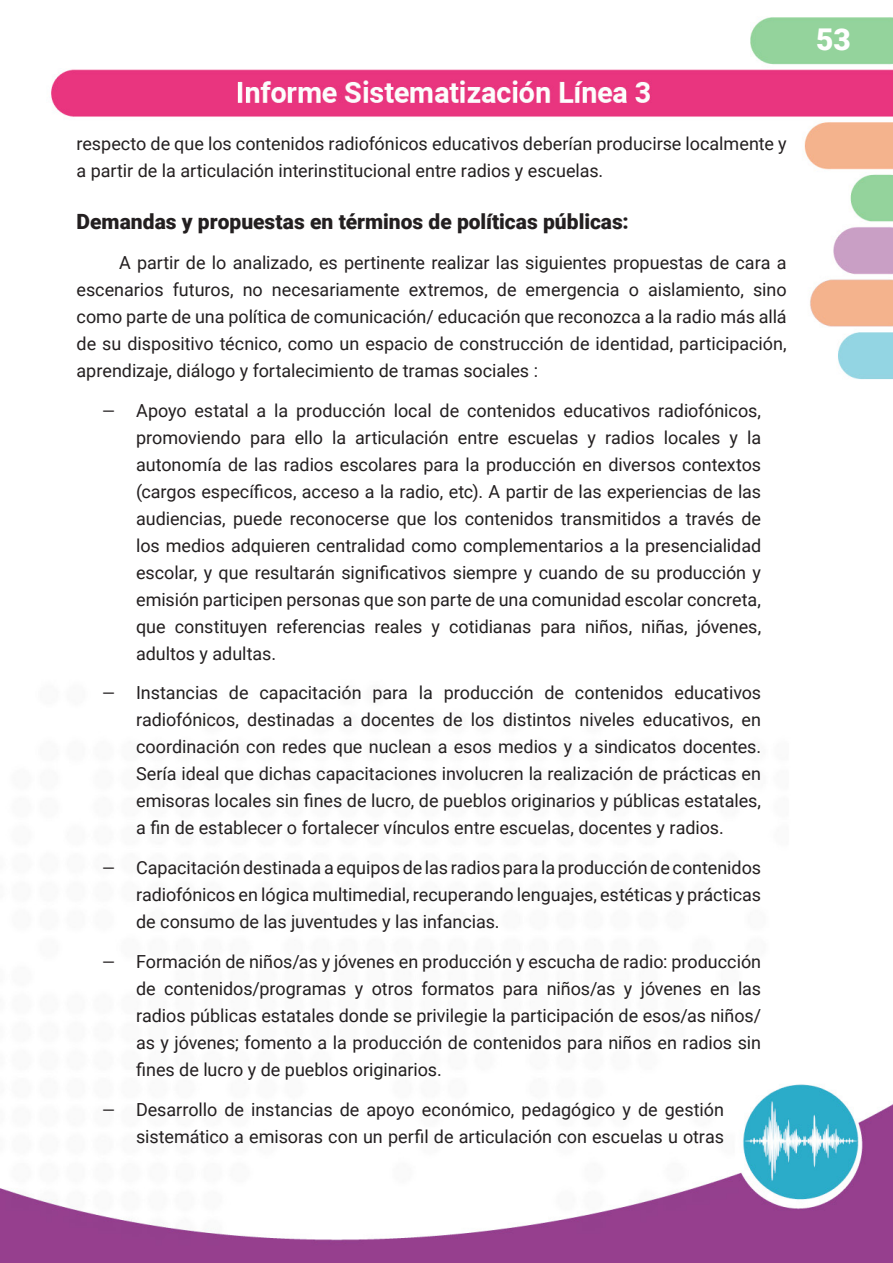
<style>
.page{position:relative;width:893px;height:1263px;background:#fff}
.page>*{position:absolute;margin:0;border:0;box-sizing:border-box;transform-origin:0 0}
.t1{font:900 30px "Roboto";color:#fff}
.Subtitulo_Texto_Gral{font:900 21px "Roboto";color:#231f20}
.Parrafos_Texto_Gral{font:18px/27px "Roboto";letter-spacing:-.005em;color:#231f20;text-align:justify}
.s1{font-size:16.5px}
</style>
<div class="page">
<img style="left:0;top:17px;width:893px;height:1246px">
<h1 class="t1" style="left:816px;top:18px;width:36px">53</h1>
<p class="Parrafos_Texto_Gral" style="left:77px;top:129px;width:712px">respecto de que los contenidos radiofónicos educativos deberían producirse localmente y a partir de la articulación interinstitucional entre radios y escuelas.</p>
<p class="Subtitulo_Texto_Gral" style="left:77px;top:207px;width:554px">Demandas y propuestas en términos de políticas públicas:</p>
<p class="Parrafos_Texto_Gral" style="left:77px;top:248px;width:712px;text-indent:43px">A partir de lo analizado, es pertinente realizar las siguientes propuestas de cara a escenarios futuros, no necesariamente extremos, de emergencia o aislamiento, sino como parte de una política de comunicación/ educación que reconozca a la radio más allá de su dispositivo técnico, como un espacio de construcción de identidad, participación, aprendizaje, diálogo y fortalecimiento de tramas sociales :</p>
<p class="Parrafos_Texto_Gral" style="left:136px;top:396px;width:627px;text-indent:-34px"><span class="s1">—</span> Apoyo estatal a la producción local de contenidos educativos radiofónicos, promoviendo para ello la articulación entre escuelas y radios locales y la autonomía de las radios escolares para la producción en diversos contextos (cargos específicos, acceso a la radio, etc). A partir de las experiencias de las audiencias, puede reconocerse que los contenidos transmitidos a través de los medios adquieren centralidad como complementarios a la presencialidad escolar, y que resultarán significativos siempre y cuando de su producción y emisión participen personas que son parte de una comunidad escolar concreta, que constituyen referencias reales y cotidianas para niños, niñas, jóvenes, adultos y adultas.</p>
<p class="Parrafos_Texto_Gral" style="left:136px;top:679px;width:627px;text-indent:-34px"><span class="s1">—</span> Instancias de capacitación para la producción de contenidos educativos radiofónicos, destinadas a docentes de los distintos niveles educativos, en coordinación con redes que nuclean a esos medios y a sindicatos docentes.<br>Sería ideal que dichas capacitaciones involucren la realización de prácticas en emisoras locales sin fines de lucro, de pueblos originarios y públicas estatales, a fin de establecer o fortalecer vínculos entre escuelas, docentes y radios.</p>
<p class="Parrafos_Texto_Gral" style="left:136px;top:854px;width:627px;text-indent:-34px"><span class="s1">—</span> Capacitación destinada a equipos de las radios para la producción de contenidos radiofónicos en lógica multimedial, recuperando lenguajes, estéticas y prácticas de consumo de las juventudes y las infancias.</p>
<p class="Parrafos_Texto_Gral" style="left:136px;top:947px;width:627px;text-indent:-34px"><span class="s1">—</span> Formación de niños/as y jóvenes en producción y escucha de radio: producción de contenidos/programas y otros formatos para niños/as y jóvenes en las radios públicas estatales donde se privilegie la participación de esos/as niños/ as y jóvenes; fomento a la producción de contenidos para niños en radios sin fines de lucro y de pueblos originarios.</p>
<p class="Parrafos_Texto_Gral" style="left:102px;top:1095px;width:623px;text-align:right"><span class="s1">—</span> Desarrollo de instancias de apoyo económico, pedagógico y de gestión sistemático a emisoras con un perfil de articulación con escuelas u otras</p>
</div>
